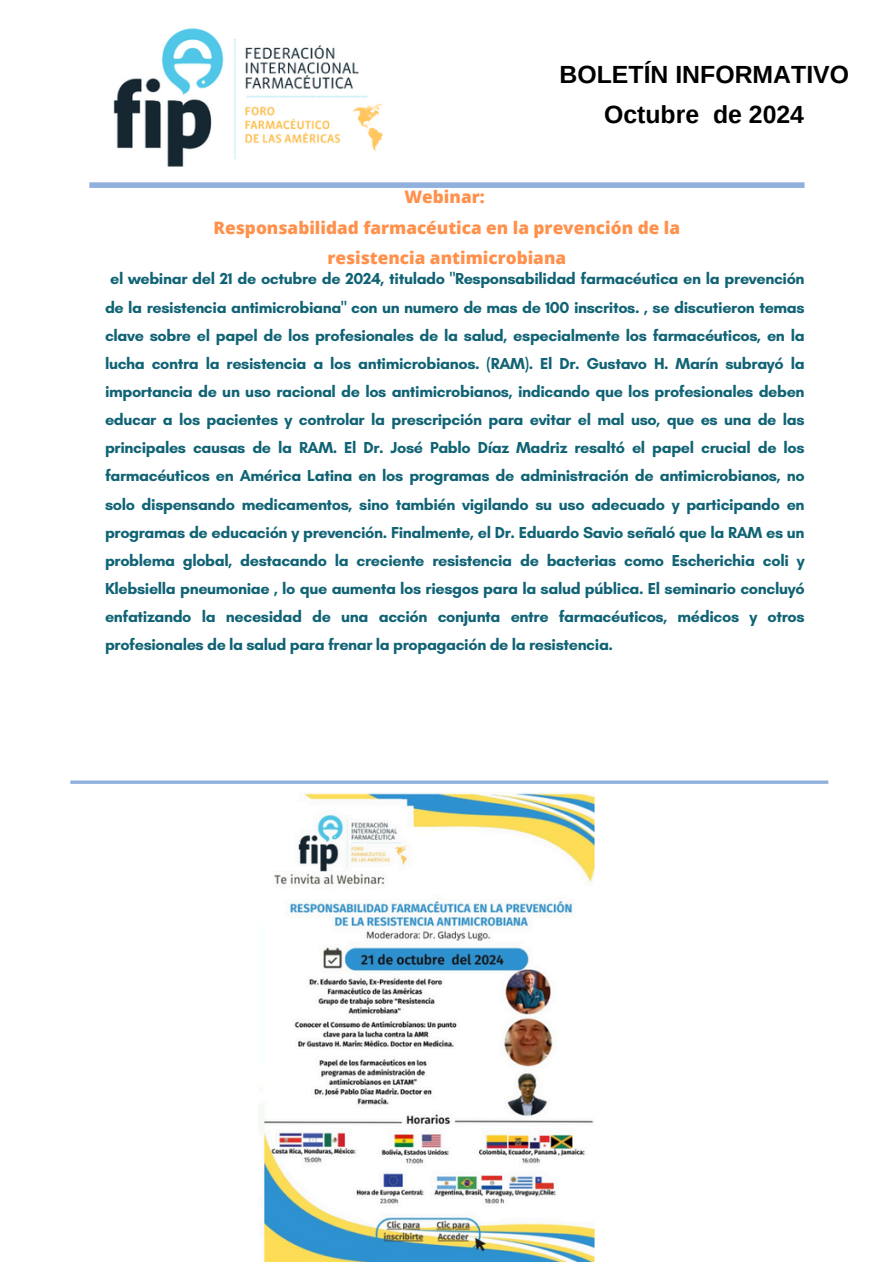
<style>
.page{position:relative;width:894px;height:1264px;background:#fff}
.page>*{position:absolute;margin:0;border:0;box-sizing:border-box;transform-origin:0 0}
.t1{font:700 24.75px "Arimo";color:#000}
.t2{font:800 17.1px/30.3px "Open Sans";color:#ff914d;text-align:center}
.t3{font:700 16.2px/28.2px "Glacial Indifference";letter-spacing:-.025em;color:#106375;text-align:justify}
</style>
<div class="page">
<div style="left:89px;top:182px;width:715px;height:6px;background:#90b1de"></div>
<svg style="left:70px;top:780px;width:758px;height:4px;background:#a0bce2"></svg>
<img style="left:113px;top:28px;width:270px;height:139px">
<img style="left:260px;top:793px;width:334px;height:468px">
<p class="t1" style="left:559px;top:61px;width:291px">BOLETÍN INFORMATIVO</p>
<p class="t1" style="left:604px;top:101px;width:201px">Octubre de 2024</p>
<p class="t2" style="left:404px;top:182px;width:82px">Webinar:</p>
<p class="t2" style="left:213px;top:212px;width:468px">Responsabilidad farmacéutica en la prevención de la resistencia antimicrobiana</p>
<h2 class="t3" style="left:105px;top:265px;width:701px;text-indent:5px">el webinar del 21 de octubre de 2024, titulado "Responsabilidad farmacéutica en la prevención de la resistencia antimicrobiana" con un numero de mas de 100 inscritos. , se discutieron temas clave sobre el papel de los profesionales de la salud, especialmente los farmacéuticos, en la lucha contra la resistencia a los antimicrobianos. (RAM). El Dr. Gustavo H. Marín subrayó la importancia de un uso racional de los antimicrobianos, indicando que los profesionales deben educar a los pacientes y controlar la prescripción para evitar el mal uso, que es una de las principales causas de la RAM. El Dr. José Pablo Díaz Madriz resaltó el papel crucial de los farmacéuticos en América Latina en los programas de administración de antimicrobianos, no solo dispensando medicamentos, sino también vigilando su uso adecuado y participando en programas de educación y prevención. Finalmente, el Dr. Eduardo Savio señaló que la RAM es un problema global, destacando la creciente resistencia de bacterias como Escherichia coli y Klebsiella pneumoniae , lo que aumenta los riesgos para la salud pública. El seminario concluyó enfatizando la necesidad de una acción conjunta entre farmacéuticos, médicos y otros profesionales de la salud para frenar la propagación de la resistencia.</h2>
</div>
